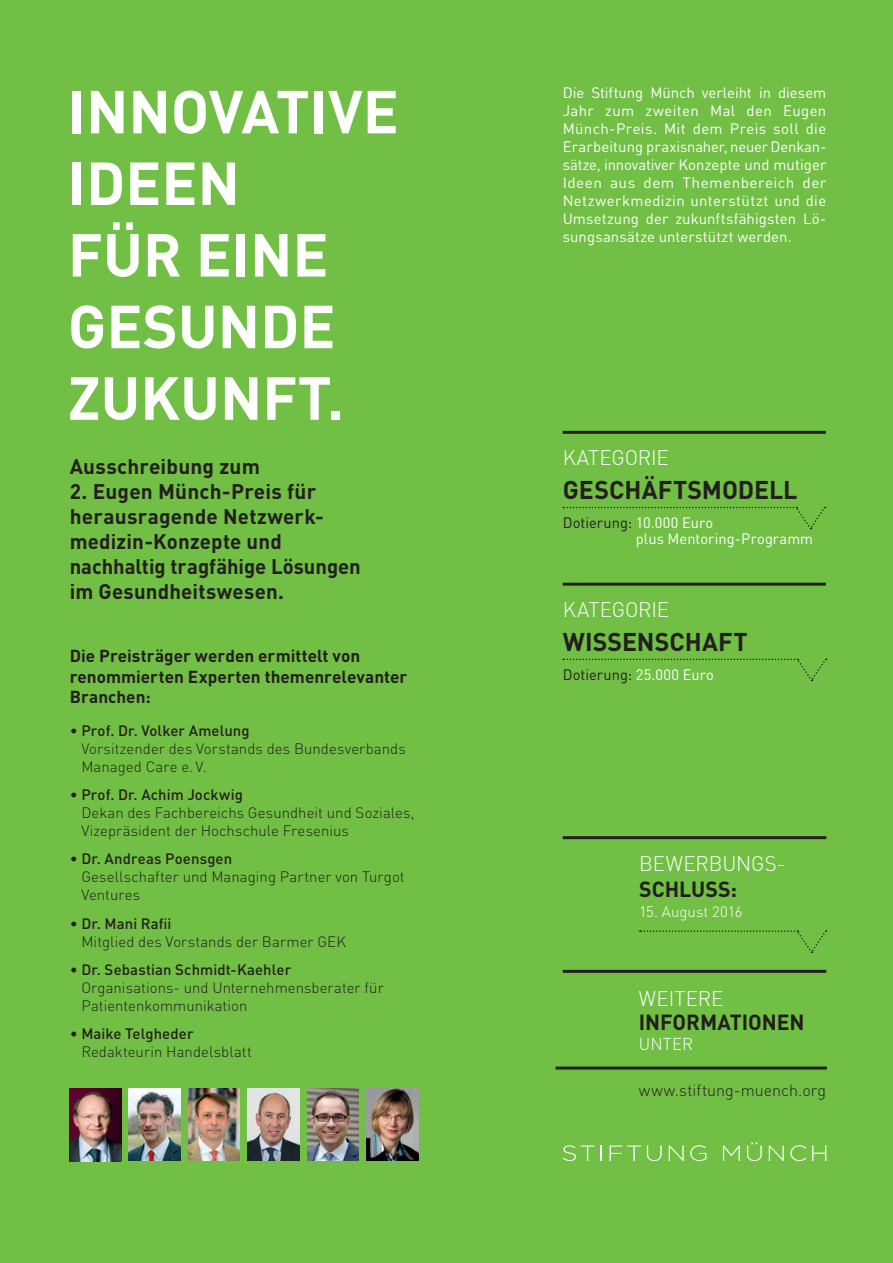
<style>
.page{position:relative;width:893px;height:1263px;background:#71bf44}
.page>*{position:absolute;margin:0;border:0;box-sizing:border-box;transform-origin:0 0}
.t1{font:700 59.7px/71.6px "DIN";color:#fff}
.t2{font:700 25.35px "DIN";letter-spacing:.005em;color:#231f20}
.t3{font:700 21.6px "DIN";letter-spacing:-.005em;color:#231f20}
.t4{font:700 20.85px/25px "DIN";letter-spacing:.005em;color:#231f20}
.t5{font:300 20.85px "DIN";letter-spacing:-.005em;color:#fff}
.t6{font:700 17.1px/20.5px "DIN";color:#231f20}
.t7{font:300 16.95px "DIN";letter-spacing:.01em;color:#fff}
.t8{font:300 16.05px "DIN";color:#231f20}
.t9{font:300 14.85px/17.9px "DIN";letter-spacing:.005em;color:#231f20}
.t10{font:14.85px/17.9px "DIN";letter-spacing:.005em;color:#fff}
.t11{font:14.85px "DIN";letter-spacing:.005em;color:#231f20}
.t12{font:300 14.85px "DIN";letter-spacing:.005em;color:#fff}
.s1{font-weight:500}
.s2{color:#231f20}
.s3{color:#fff}
</style>
<div class="page">
<svg style="left:640px;top:930px;width:187px;height:23px"></svg>
<hr style="left:563px;top:431px;width:263px;height:3px;background:#231f20">
<hr style="left:563px;top:583px;width:263px;height:3px;background:#231f20">
<svg style="left:563px;top:1145px;width:32px;height:16px"></svg>
<svg style="left:601px;top:1145px;width:1px;height:16px"></svg>
<svg style="left:610px;top:1145px;width:31px;height:16px"></svg>
<svg style="left:647px;top:1145px;width:15px;height:16px"></svg>
<svg style="left:669px;top:1145px;width:15px;height:16px"></svg>
<svg style="left:690px;top:1145px;width:16px;height:16px"></svg>
<svg style="left:723px;top:1145px;width:17px;height:16px"></svg>
<svg style="left:747px;top:1142px;width:15px;height:19px"></svg>
<svg style="left:769px;top:1145px;width:15px;height:16px"></svg>
<svg style="left:790px;top:1145px;width:16px;height:16px"></svg>
<svg style="left:812px;top:1145px;width:14px;height:16px"></svg>
<hr style="left:563px;top:970px;width:263px;height:3px;background:#231f20">
<hr style="left:563px;top:836px;width:263px;height:3px;background:#231f20">
<hr style="left:556px;top:1066px;width:271px;height:3px;background:#231f20">
<svg style="left:563px;top:507px;width:263px;height:22px"></svg>
<svg style="left:563px;top:659px;width:264px;height:22px"></svg>
<img style="left:69px;top:1089px;width:52px;height:72px">
<img style="left:129px;top:1089px;width:51px;height:72px">
<img style="left:188px;top:1089px;width:52px;height:72px">
<img style="left:248px;top:1089px;width:51px;height:72px">
<img style="left:366px;top:1089px;width:52px;height:72px">
<img style="left:307px;top:1089px;width:52px;height:72px">
<h1 class="t1" style="left:68px;top:73px;width:332px">INNOVATIVE<br>IDEEN<br>FÜR EINE<br>GESUNDE<br>ZUKUNFT.</h1>
<h3 class="t4" style="left:70px;top:453px;width:192px">Ausschreibung zum</h3>
<h3 class="t4" style="left:70px;top:478px;width:293px">2. Eugen Münch-Preis für herausragende Netzwerk&shy;medizin-Konzepte und nachhaltig tragfähige Lösungen im Gesundheitswesen.</h3>
<p class="t6" style="left:70px;top:645px;width:339px">Die Preisträger werden ermittelt von renommierten Experten themenrelevanter<br>Branchen:</p>
<p class="t9" style="left:81px;top:721px;width:326px;text-indent:-12px">• <span class="s1">Prof. Dr. Volker Amelung<br></span>Vorsitzender des Vorstands des Bundesverbands<br>Managed Care e. V.</p>
<p class="t9" style="left:81px;top:786px;width:335px;text-indent:-12px">• <span class="s1">Prof. Dr. Achim Jockwig<br></span>Dekan des Fachbereichs Gesundheit und Soziales,<br>Vizepräsident der Hochschule Fresenius</p>
<p class="t9" style="left:81px;top:850px;width:325px;text-indent:-12px">• <span class="s1">Dr. Andreas Poensgen<br></span>Gesellschafter und Managing Partner von Turgot<br>Ventures</p>
<p class="t9" style="left:81px;top:914px;width:266px;text-indent:-12px">• <span class="s1">Dr. Mani Rafii<br></span>Mitglied des Vorstands der Barmer GEK</p>
<p class="t9" style="left:81px;top:960px;width:304px;text-indent:-12px">• <span class="s1">Dr. Sebastian Schmidt-Kaehler<br></span>Organisations- und Unternehmensberater für<br>Patientenkommunikation</p>
<p class="t9" style="left:81px;top:1025px;width:172px;text-indent:-12px">• <span class="s1">Maike Telgheder<br></span>Redakteurin Handelsblatt</p>
<p class="t10" style="left:563px;top:84px;width:265px;text-align:justify">Die Stiftung Münch verleiht in diesem Jahr zum zweiten Mal den Eugen Münch-Preis. Mit dem Preis soll die Erarbeitung praxisnaher, neuer Denkan&shy;sätze, innovativer Konzepte und mutiger Ideen aus dem Themenbereich der Netzwerkmedizin unterstützt und die Umsetzung der zukunftsfähigsten Lö&shy;sungsansätze unterstützt werden.</p>
<h3 class="t5" style="left:563px;top:445px;width:108px">KATEGORIE</h3>
<h2 class="t2" style="left:563px;top:473px;width:236px">GESCHÄFTSMODELL</h2>
<p class="t10" style="left:636px;top:514px;width:179px;line-height:15.6px;text-indent:-73px"><span class="s2">Dotierung:</span> 10.000 Euro<br>plus Mentoring-Programm</p>
<h3 class="t5" style="left:563px;top:596px;width:108px">KATEGORIE</h3>
<h2 class="t2" style="left:563px;top:625px;width:186px">WISSENSCHAFT</h2>
<p class="t11" style="left:563px;top:665px;width:153px">Dotierung: <span class="s3">25.000 Euro</span></p>
<h3 class="t5" style="left:639px;top:850px;width:148px">BEWERBUNGS-</h3>
<h3 class="t3" style="left:639px;top:875px;width:99px">SCHLUSS:</h3>
<p class="t12" style="left:639px;top:902px;width:105px">15. August 2016</p>
<h3 class="t5" style="left:639px;top:985px;width:86px">WEITERE</h3>
<h3 class="t3" style="left:639px;top:1008px;width:167px">INFORMATIONEN</h3>
<p class="t7" style="left:639px;top:1034px;width:56px">UNTER</p>
<p class="t8" style="left:639px;top:1081px;width:189px">www.stiftung-muench.org</p>
</div>
